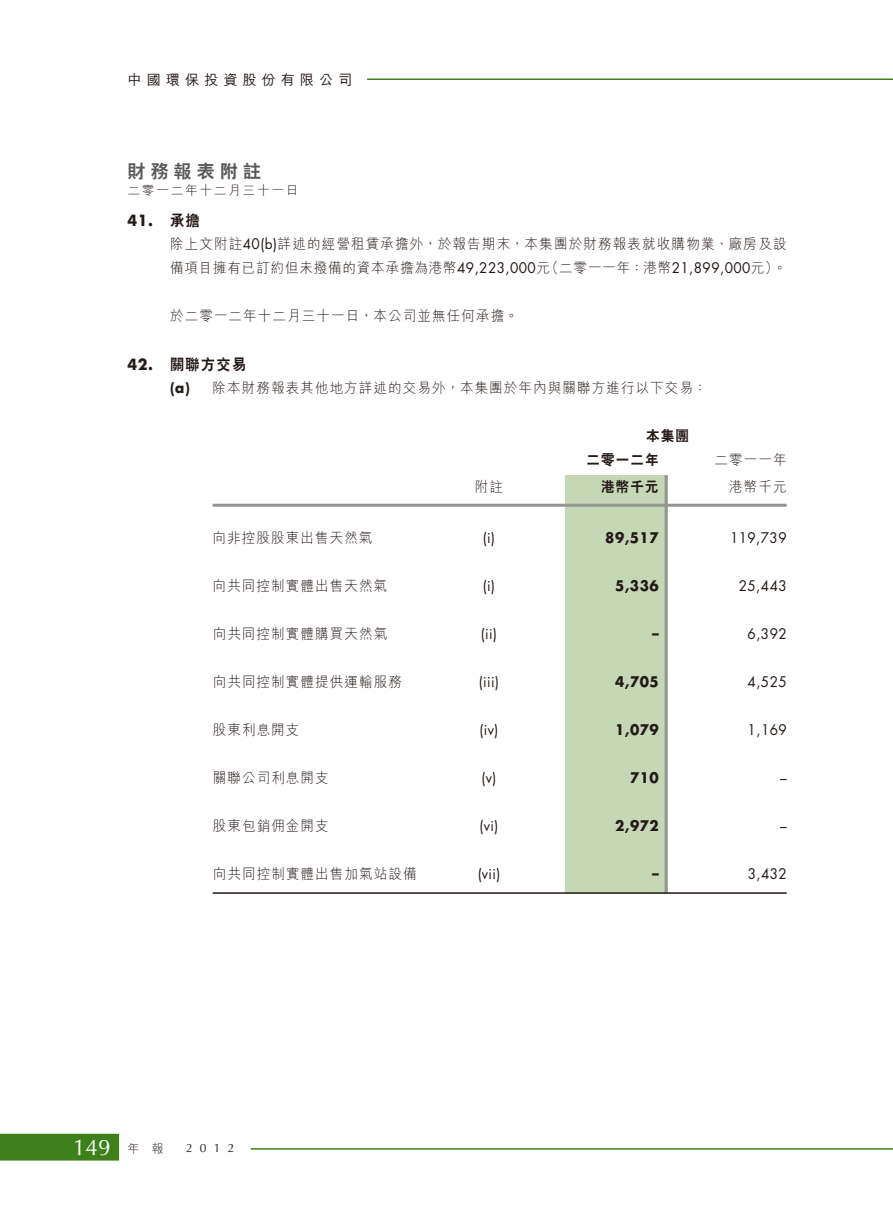
<style>
.page{position:relative;width:893px;height:1212px;background:#fff}
.page>*{position:absolute;margin:0;border:0;box-sizing:border-box;transform-origin:0 0}
.t1{font:22.5px "Optima LT Std";color:#fff}
.t2{font:800 18px "C Hei 2 HK";letter-spacing:.285em;color:#595857}
.t3{font:800 15px "C Hei 2 HK";letter-spacing:.085em;color:#231916;scale:.95 1}
.t4{font:700 15px "Futura Std";color:#231916;scale:.95 1}
.t5{font:300 14.25px/24px "M Hei HK";letter-spacing:.08em;color:#231916;text-align:right;scale:.95 1}
.t6{font:14.25px "Futura Std";letter-spacing:.03em;color:#231916;scale:.95 1}
.t7{font:700 14.25px "Futura Std";letter-spacing:.035em;color:#231916;scale:.95 1}
.t8{font:300 14.25px "M Hei HK";letter-spacing:.06em;color:#231916;scale:.95 1}
.t9{font:500 14.25px "M Hei HK";letter-spacing:.345em;color:#231916}
.t10{font:800 14.25px "C Hei 2 HK";letter-spacing:.085em;color:#231916;scale:.95 1}
.t11{font:300 12.75px "M Hei HK";letter-spacing:.13em;color:#231916}
.t12{font:12px "Optima LT Std";color:#231916}
.t13{font:300 12px "M Hei HK";color:#231916}
.s1{font-family:"Futura Std";font-weight:400}
</style>
<div class="page">
<hr style="left:367px;top:78px;width:526px;height:2px;background:#3d801c">
<hr style="left:251px;top:1148px;width:642px;height:1px;background:#3d801c">
<div style="left:0;top:1134px;width:119px;height:26px;background:#3d801c"></div>
<div style="left:566px;top:475px;width:102px;height:418px;background:#c6d7b5"></div>
<hr style="left:665px;top:475px;width:3px;height:418px;background:#949595">
<hr style="left:213px;top:504px;width:574px;height:3px;background:#949595">
<hr style="left:213px;top:892px;width:574px;height:2px;background:#231916">
<p class="t9" style="left:128px;top:69px;width:226px">中國環保投資股份有限公司</p>
<p class="t2" style="left:128px;top:159px;width:135px">財務報表附註</p>
<p class="t11" style="left:128px;top:182px;width:172px">二零一二年十二月三十一日</p>
<p class="t4" style="left:128px;top:210px;width:28px">41.</p>
<p class="t4" style="left:128px;top:354px;width:28px">42.</p>
<p class="t3" style="left:170px;top:210px;width:33px">承擔</p>
<p class="t5" style="left:170px;top:232px;width:651px">除上文附註<span class="s1">40 )b(</span> 詳述的經營租賃承擔外，於報告期末，本集團於財務報表就收購物業、廠房及設（二零一一年：港幣<span class="s1">21,899,000</span>元 。(</p>
<p class="t8" style="left:170px;top:258px;width:401px">備項目擁有已訂約但未撥備的資本承擔為港幣<span class="s1">49,223,000</span>元</p>
<p class="t5" style="left:170px;top:304px;width:368px">於二零一二年十二月三十一日，本公司並無任何承擔。</p>
<p class="t3" style="left:170px;top:354px;width:82px">關聯方交易</p>
<p class="t7" style="left:170px;top:379px;width:22px">a( )</p>
<p class="t5" style="left:213px;top:376px;width:522px">除本財務報表其他地方詳述的交易外，本集團於年內與關聯方進行以下交易：</p>
<p class="t10" style="left:646px;top:427px;width:47px">本集團</p>
<p class="t5" style="left:475px;top:475px;width:31px">附註</p>
<p class="t10" style="left:586px;top:451px;width:78px">二零一二年</p>
<p class="t10" style="left:601px;top:478px;width:62px">港幣千元</p>
<p class="t5" style="left:715px;top:448px;width:77px">二零一一年</p>
<p class="t5" style="left:729px;top:475px;width:62px">港幣千元</p>
<p class="t5" style="left:213px;top:526px;width:170px">向非控股股東出售天然氣</p>
<p class="t6" style="left:483px;top:529px;width:14px">(i(</p>
<p class="t7" style="left:605px;top:529px;width:58px">89,517</p>
<p class="t6" style="left:730px;top:529px;width:61px">119,739</p>
<p class="t5" style="left:213px;top:574px;width:185px">向共同控制實體出售天然氣</p>
<p class="t6" style="left:483px;top:577px;width:14px">(i(</p>
<p class="t7" style="left:615px;top:576px;width:47px">5,336</p>
<p class="t6" style="left:739px;top:577px;width:52px">25,443</p>
<p class="t5" style="left:213px;top:622px;width:185px">向共同控制實體購買天然氣</p>
<p class="t6" style="left:481px;top:625px;width:18px">(i i(</p>
<p class="t7" style="left:652px;top:624px;width:9px">–</p>
<p class="t6" style="left:748px;top:625px;width:43px">6,392</p>
<p class="t5" style="left:213px;top:670px;width:201px">向共同控制實體提供運輸服務</p>
<p class="t6" style="left:479px;top:673px;width:23px">(iii(</p>
<p class="t7" style="left:615px;top:672px;width:47px">4,705</p>
<p class="t6" style="left:748px;top:673px;width:43px">4,525</p>
<p class="t5" style="left:213px;top:718px;width:93px">股東利息開支</p>
<p class="t6" style="left:480px;top:721px;width:21px">i v( (</p>
<p class="t7" style="left:615px;top:720px;width:47px">1,079</p>
<p class="t6" style="left:748px;top:721px;width:43px">1,169</p>
<p class="t5" style="left:213px;top:766px;width:124px">關聯公司利息開支</p>
<p class="t6" style="left:482px;top:769px;width:17px">(v(</p>
<p class="t7" style="left:630px;top:768px;width:32px">710</p>
<p class="t6" style="left:780px;top:769px;width:9px">–</p>
<p class="t5" style="left:213px;top:814px;width:124px">股東包銷佣金開支</p>
<p class="t6" style="left:480px;top:817px;width:21px">(vi(</p>
<p class="t7" style="left:615px;top:816px;width:47px">2,972</p>
<p class="t6" style="left:780px;top:817px;width:9px">–</p>
<p class="t5" style="left:213px;top:862px;width:216px">向共同控制實體出售加氣站設備</p>
<p class="t6" style="left:478px;top:865px;width:26px">(vii(</p>
<p class="t7" style="left:652px;top:864px;width:9px">–</p>
<p class="t6" style="left:748px;top:865px;width:43px">3,432</p>
<h1 class="t1" style="left:73px;top:1134px;width:39px">149</h1>
<p class="t13" style="left:128px;top:1140px;width:37px">年 報</p>
<p class="t12" style="left:186px;top:1141px;width:50px">2012</p>
</div>
